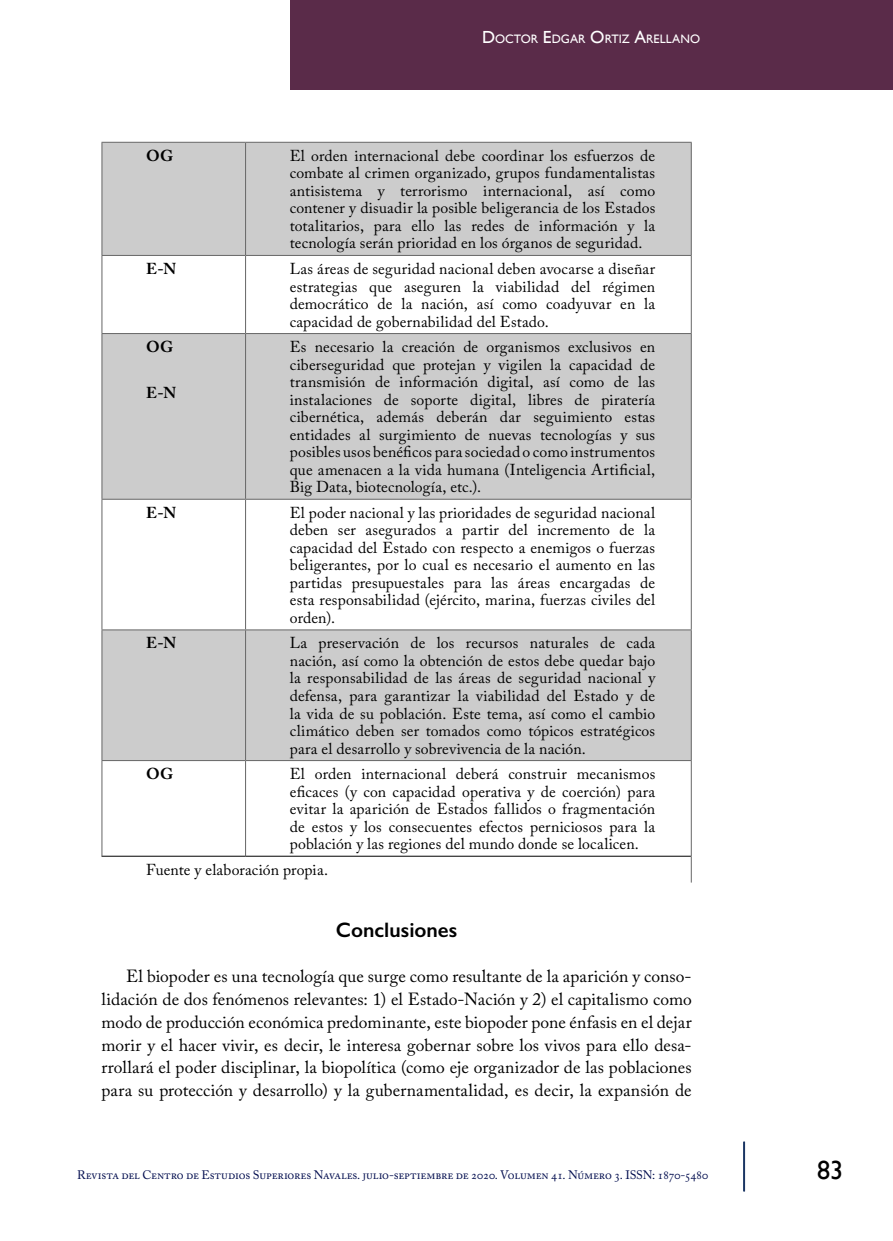
<style>
.page{position:relative;width:893px;height:1241px;background:#fff}
.page>*{position:absolute;margin:0;border:0;box-sizing:border-box;transform-origin:0 0}
.t1{font:26.25px "Gill Sans";color:#000}
.t2{font:600 21px "Gill Sans";color:#000}
.t3{font:17.5px/22.8px "Adobe Caslon Pro";letter-spacing:.01em;color:#000;text-align:justify}
.t4{font:15.75px/17.5px "Adobe Caslon Pro";letter-spacing:.01em;color:#000;text-align:justify}
.t5{font:700 15.75px "Adobe Caslon Pro";color:#000}
.t6{font:12.25px "Adobe Caslon Pro";letter-spacing:-.015em;color:#030e4f}
.t7{font:12.25px "Gill Sans";color:#fff}
.s1{font-size:17.5px}
</style>
<div class="page">
<hr style="left:743px;top:1141px;width:2px;height:50px;background:#1a3563">
<div style="left:290px;top:0;width:603px;height:89px;background:#5a2b49"></div>
<svg style="left:103px;top:143px;width:588px;height:617px;fill:#ccc"></svg>
<hr style="left:102px;top:142px;width:144px;height:1px;background:#666">
<hr style="left:102px;top:143px;width:1px;height:112px;background:#666">
<hr style="left:246px;top:142px;width:446px;height:1px;background:#666">
<hr style="left:245px;top:143px;width:1px;height:112px;background:#666">
<hr style="left:691px;top:143px;width:1px;height:112px;background:#666">
<hr style="left:102px;top:255px;width:144px;height:1px;background:#666">
<hr style="left:102px;top:256px;width:1px;height:77px;background:#666">
<hr style="left:246px;top:255px;width:446px;height:1px;background:#666">
<hr style="left:245px;top:256px;width:1px;height:77px;background:#666">
<hr style="left:691px;top:256px;width:1px;height:77px;background:#666">
<hr style="left:102px;top:333px;width:144px;height:1px;background:#666">
<hr style="left:102px;top:334px;width:1px;height:164px;background:#666">
<hr style="left:246px;top:333px;width:446px;height:1px;background:#666">
<hr style="left:245px;top:334px;width:1px;height:164px;background:#666">
<hr style="left:691px;top:334px;width:1px;height:164px;background:#666">
<hr style="left:102px;top:498px;width:144px;height:1px;background:#666">
<hr style="left:102px;top:499px;width:1px;height:130px;background:#666">
<hr style="left:246px;top:498px;width:446px;height:1px;background:#666">
<hr style="left:245px;top:499px;width:1px;height:130px;background:#666">
<hr style="left:691px;top:499px;width:1px;height:130px;background:#666">
<hr style="left:102px;top:629px;width:144px;height:1px;background:#666">
<hr style="left:102px;top:630px;width:1px;height:130px;background:#666">
<hr style="left:246px;top:629px;width:446px;height:1px;background:#666">
<hr style="left:245px;top:630px;width:1px;height:130px;background:#666">
<hr style="left:691px;top:630px;width:1px;height:130px;background:#666">
<hr style="left:102px;top:760px;width:144px;height:1px;background:#666">
<hr style="left:102px;top:761px;width:1px;height:94px;background:#666">
<hr style="left:246px;top:760px;width:446px;height:1px;background:#666">
<hr style="left:245px;top:761px;width:1px;height:94px;background:#666">
<hr style="left:691px;top:761px;width:1px;height:95px;background:#666">
<svg style="left:691px;top:856px;width:1px;height:26px"></svg>
<hr style="left:246px;top:855px;width:445px;height:1px;background:#000">
<hr style="left:102px;top:855px;width:144px;height:1px;background:#000">
<p class="t7" style="left:482px;top:31px;width:220px"><span class="s1">D</span>OCTOR <span class="s1">E</span>DGAR <span class="s1">O</span>RTIZ <span class="s1">A</span>RELLANO</p>
<p class="t5" style="left:146px;top:146px;width:29px">OG</p>
<p class="t4" style="left:290px;top:147px;width:367px">El orden internacional debe coordinar los esfuerzos de combate al crimen organizado, grupos fundamentalistas antisistema y terrorismo internacional, así como contener y disuadir la posible beligerancia de los Estados totalitarios, para ello las redes de información y la tecnología serán prioridad en los órganos de seguridad.</p>
<p class="t5" style="left:146px;top:259px;width:32px">E-N</p>
<p class="t4" style="left:290px;top:260px;width:367px">Las áreas de seguridad nacional deben avocarse a diseñar estrategias que aseguren la viabilidad del régimen democrático de la nación, así como coadyuvar en la capacidad de gobernabilidad del Estado.</p>
<p class="t5" style="left:146px;top:337px;width:29px">OG</p>
<p class="t5" style="left:146px;top:383px;width:32px">E-N</p>
<p class="t4" style="left:290px;top:338px;width:367px">Es necesario la creación de organismos exclusivos en ciberseguridad que protejan y vigilen la capacidad de transmisión de información digital, así como de las instalaciones de soporte digital, libres de piratería cibernética, además deberán dar seguimiento estas entidades al surgimiento de nuevas tecnologías y sus posibles usos benéficos para sociedad o como instrumentos que amenacen a la vida humana (Inteligencia Artificial, Big Data, biotecnología, etc.).</p>
<p class="t5" style="left:146px;top:503px;width:32px">E-N</p>
<p class="t4" style="left:290px;top:503px;width:367px">El poder nacional y las prioridades de seguridad nacional deben ser asegurados a partir del incremento de la capacidad del Estado con respecto a enemigos o fuerzas beligerantes, por lo cual es necesario el aumento en las partidas presupuestales para las áreas encargadas de esta responsabilidad (ejército, marina, fuerzas civiles del orden).</p>
<p class="t5" style="left:146px;top:633px;width:32px">E-N</p>
<p class="t4" style="left:290px;top:634px;width:367px">La preservación de los recursos naturales de cada nación, así como la obtención de estos debe quedar bajo la responsabilidad de las áreas de seguridad nacional y defensa, para garantizar la viabilidad del Estado y de la vida de su población. Este tema, así como el cambio climático deben ser tomados como tópicos estratégicos para el desarrollo y sobrevivencia de la nación.</p>
<p class="t5" style="left:146px;top:764px;width:29px">OG</p>
<p class="t4" style="left:290px;top:764px;width:367px">El orden internacional deberá construir mecanismos eficaces (y con capacidad operativa y de coerción) para evitar la aparición de Estados fallidos o fragmentación de estos y los consecuentes efectos perniciosos para la población y las regiones del mundo donde se localicen.</p>
<p class="t4" style="left:146px;top:860px;width:183px">Fuente y elaboración propia.</p>
<h2 class="t2" style="left:336px;top:916px;width:123px">Conclusiones</h2>
<p class="t3" style="left:101px;top:964px;width:592px;text-indent:25px">El biopoder es una tecnología que surge como resultante de la aparición y conso&shy;lidación de dos fenómenos relevantes: 1) el Estado-Nación y 2) el capitalismo como modo de producción económica predominante, este biopoder pone énfasis en el dejar morir y el hacer vivir, es decir, le interesa gobernar sobre los vivos para ello desa&shy;rrollará el poder disciplinar, la biopolítica (como eje organizador de las poblaciones para su protección y desarrollo) y la gubernamentalidad, es decir, la expansión de</p>
<p class="t6" style="left:77px;top:1167px;width:633px">Revista del Centro de Estudios Superiores Navales. julio-septiembre de 2020. Volumen 41. Número 3. ISSN: 1870-5480</p>
<h1 class="t1" style="left:817px;top:1154px;width:28px">83<sup>83</sup></h1>
</div>
